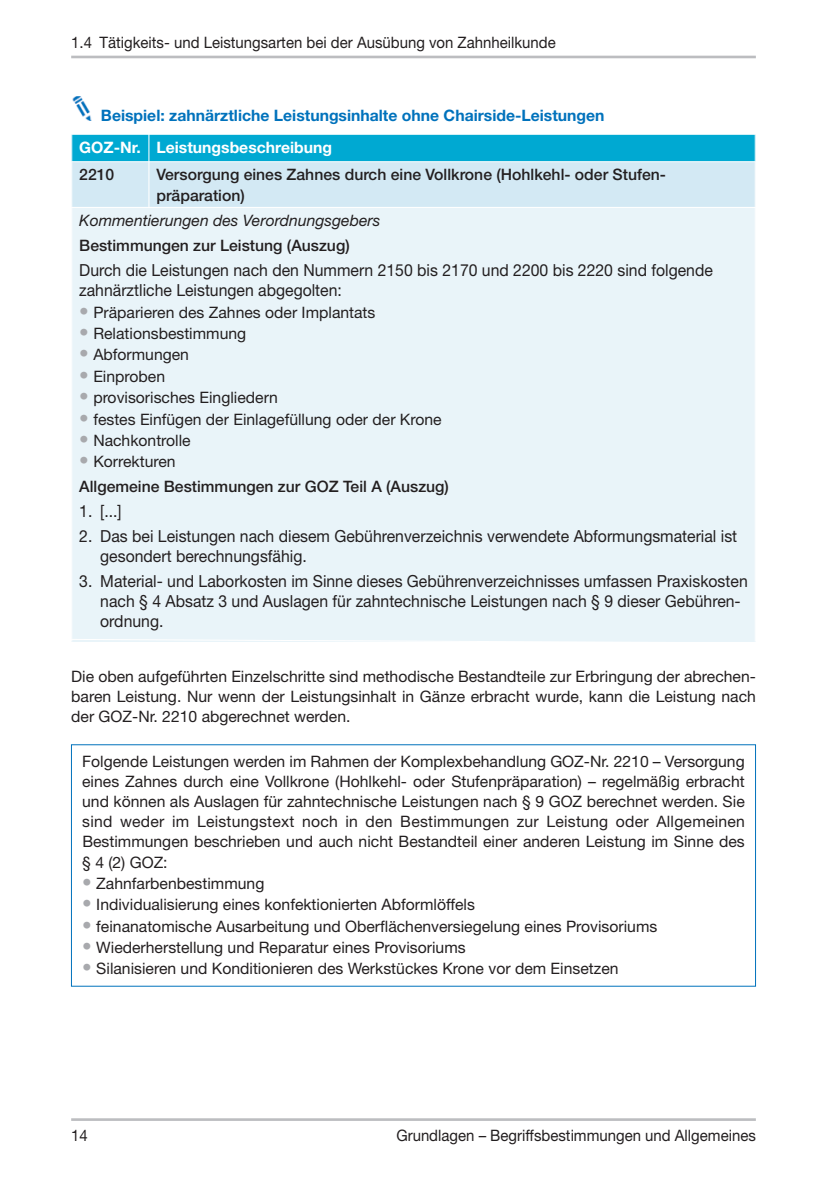
<style>
.page{position:relative;width:837px;height:1185px;background:#fff}
.page>*{position:absolute;margin:0;border:0;box-sizing:border-box;transform-origin:0 0}
.t1{font:16.62px/19.9px "Helvetica Neue";color:#231f20;scale:.95 1}
.t2{font:15.75px/20.1px "Helvetica Neue";color:#231f20;text-align:justify}
.t3{font:500 15.75px/20.1px "Helvetica Neue";color:#231f20}
.t4{font:15.75px "Helvetica Neue";color:#231f20;scale:.95 1}
.t5{font:700 15.75px "Helvetica Neue";color:#0072bc}
.t6{font:italic 15.75px "Helvetica Neue";color:#231f20}
.t7{font:700 15.75px "Helvetica Neue";color:#fff}
.s1{font-size:19.25px;color:#a8a9ad}
.s2{font-weight:400;font-size:19.25px;color:#a8a9ad}
.s3{font-weight:400}
</style>
<div class="page">
<img style="left:72px;top:96px;width:19px;height:25px">
<div style="left:71px;top:134px;width:78px;height:28px;background:#00a9d2"></div>
<div style="left:149px;top:134px;width:607px;height:28px;background:#00a9d2"></div>
<div style="left:71px;top:162px;width:78px;height:45px;background:#d3e9f4"></div>
<div style="left:149px;top:162px;width:607px;height:45px;background:#d3e9f4"></div>
<div style="left:71px;top:207px;width:684px;height:434px;background:#e9f4f9"></div>
<hr style="left:71px;top:134px;width:1px;height:507px;background:#fff">
<hr style="left:148px;top:134px;width:1px;height:74px;background:#fff">
<hr style="left:755px;top:134px;width:1px;height:507px;background:#fff">
<hr style="left:71px;top:134px;width:685px;height:1px;background:#fff">
<hr style="left:71px;top:161px;width:685px;height:1px;background:#fff">
<hr style="left:71px;top:207px;width:685px;height:1px;background:#fff">
<svg style="left:71px;top:639px;width:685px;height:3px"></svg>
<hr style="left:71px;top:56px;width:685px;height:2px;background:#bcbdc0">
<hr style="left:71px;top:1117px;width:685px;height:3px;background:#bcbdc0">
<p class="t4" style="left:71px;top:36px;width:512px">1.4 Tätigkeits- und Leistungsarten bei der Ausübung von Zahnheilkunde</p>
<p class="t5" style="left:101px;top:110px;width:505px">Beispiel: zahnärztliche Leistungsinhalte ohne Chairside-Leistungen</p>
<p class="t7" style="left:79px;top:142px;width:254px">GOZ-Nr. Leistungsbeschreibung</p>
<p class="t3" style="left:79px;top:166px;width:37px">2210</p>
<p class="t3" style="left:156px;top:166px;width:511px">Versorgung eines Zahnes durch eine Vollkrone (Hohlkehl- oder Stufen - präparation)</p>
<p class="t6" style="left:79px;top:215px;width:303px">Kommentierungen des Verordnungsgebers</p>
<p class="t3" style="left:79px;top:237px;width:272px">Bestimmungen zur Leistung (Auszug)</p>
<p class="t1" style="left:79px;top:261px;width:668px">Durch die Leistungen nach den Nummern 2150 bis 2170 und 2200 bis 2220 sind folgende zahnärztliche Leistungen abgegolten:</p>
<p class="t2" style="left:79px;top:303px;width:298px"><span class="s1">•</span> Präparieren des Zahnes oder Implantats</p>
<p class="t2" style="left:79px;top:325px;width:168px"><span class="s1">•</span> Relationsbestimmung</p>
<p class="t2" style="left:79px;top:346px;width:111px"><span class="s1">•</span> Abformungen</p>
<p class="t2" style="left:79px;top:367px;width:87px"><span class="s1">•</span> Einproben</p>
<p class="t2" style="left:79px;top:389px;width:200px"><span class="s1">•</span> provisorisches Eingliedern</p>
<p class="t2" style="left:79px;top:410px;width:364px"><span class="s1">•</span> festes Einfügen der Einlagefüllung oder der Krone</p>
<p class="t2" style="left:79px;top:432px;width:113px"><span class="s1">•</span> Nachkontrolle</p>
<p class="t3" style="left:79px;top:450px;width:371px;line-height:25px"><span class="s2">•</span> <span class="s3">Korrekturen<br></span>Allgemeine Bestimmungen zur GOZ Teil A (Auszug)</p>
<p class="t1" style="left:79px;top:502px;width:46px">1. [...]</p>
<p class="t1" style="left:100px;top:527px;width:672px;text-indent:-21px">2. Das bei Leistungen nach diesem Gebührenverzeichnis verwendete Abformungsmaterial ist gesondert berechnungsfähig.</p>
<p class="t1" style="left:100px;top:572px;width:683px;text-indent:-21px">3. Material- und Laborkosten im Sinne dieses Gebührenverzeichnisses umfassen Praxiskosten nach § 4 Absatz 3 und Auslagen für zahntechnische Leistungen nach § 9 dieser Gebühren&shy;ordnung.</p>
<p class="t2" style="left:71px;top:667px;width:686px">Die oben aufgeführten Einzelschritte sind methodische Bestandteile zur Erbringung der abrechen&shy;baren Leistung. Nur wenn der Leistungsinhalt in Gänze erbracht wurde, kann die Leistung nach der GOZ-Nr. 2210 abgerechnet werden.</p>
<p class="t2" style="left:82px;top:752px;width:664px">Folgende Leistungen werden im Rahmen der Komplexbehandlung GOZ-Nr. 2210 – Versorgung eines Zahnes durch eine Vollkrone (Hohlkehl- oder Stufenpräparation) – regelmäßig erbracht und können als Auslagen für zahntechnische Leistungen nach § 9 GOZ berechnet werden. Sie sind weder im Leistungstext noch in den Bestimmungen zur Leistung oder Allgemeinen Bestimmungen beschrieben und auch nicht Bestandteil einer anderen Leistung im Sinne des § 4 (2) GOZ:</p>
<p class="t2" style="left:82px;top:874px;width:184px"><span class="s1">•</span> Zahnfarbenbestimmung</p>
<p class="t2" style="left:82px;top:895px;width:394px"><span class="s1">•</span> Individualisierung eines konfektionierten Abformlöffels</p>
<p class="t2" style="left:82px;top:917px;width:577px"><span class="s1">•</span> feinanatomische Ausarbeitung und Oberflächenversiegelung eines Provisoriums</p>
<p class="t2" style="left:82px;top:938px;width:385px"><span class="s1">•</span> Wiederherstellung und Reparatur eines Provisoriums</p>
<p class="t2" style="left:82px;top:960px;width:538px"><span class="s1">•</span> Silanisieren und Konditionieren des Werkstückes Krone vor dem Einsetzen</p>
<p class="t4" style="left:71px;top:1129px;width:19px">14</p>
<p class="t4" style="left:396px;top:1129px;width:380px">Grundlagen – Begriffsbestimmungen und Allgemeines</p>
</div>
